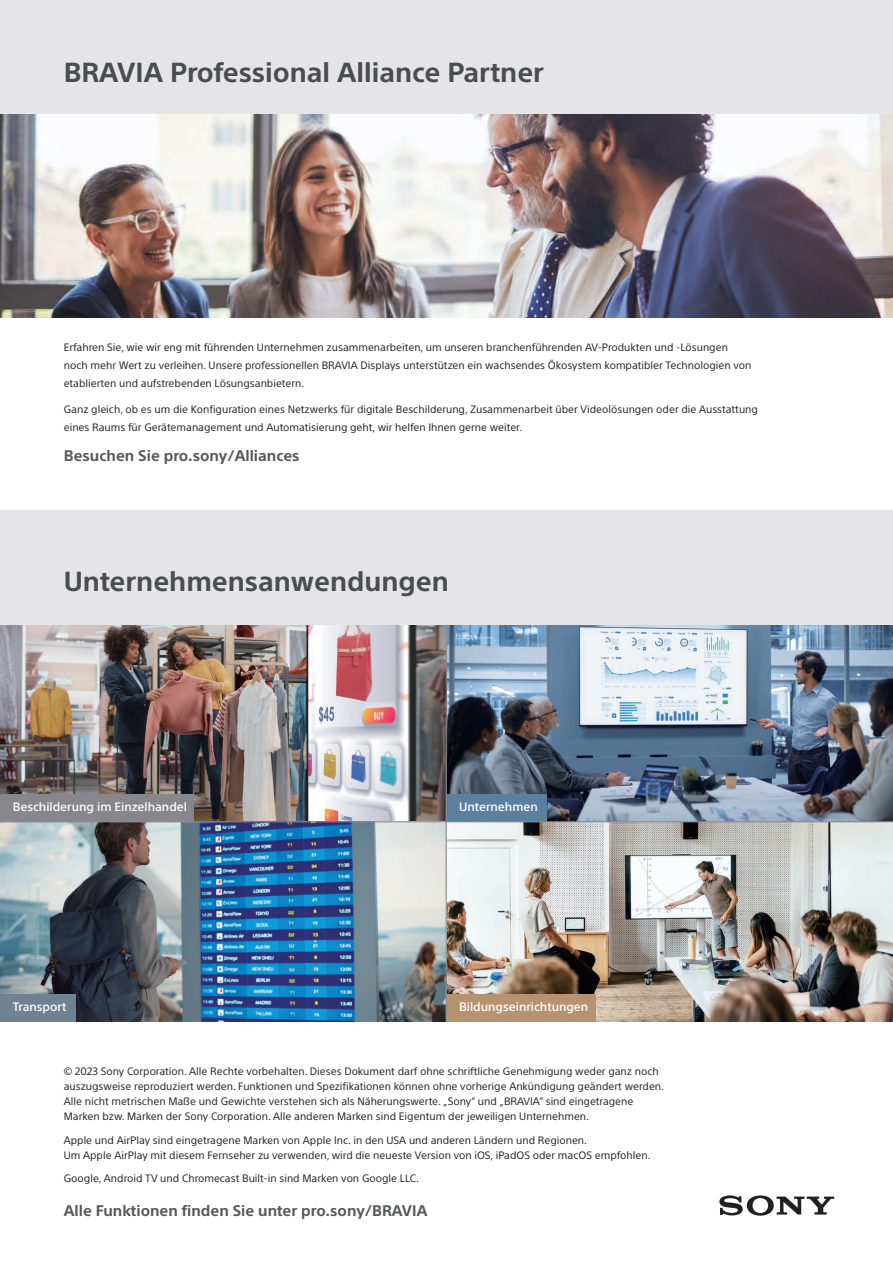
<style>
.page{position:relative;width:893px;height:1263px;background:#fff}
.page>*{position:absolute;margin:0;border:0;box-sizing:border-box;transform-origin:0 0}
.H4_heading_1{font:700 27px "SST";color:#4b4c4d}
.H4_Heading_2{font:700 27px "SST";color:#4b4c4d}
.t1{font:700 15px "SST";color:#57585a}
._07-10_heading_5_L{font:500 12px "SST";color:#fff}
.H4_copyright{font:10.5px/15px "SST";color:#231f20}
.H4_Body{font:10.5px/18px "SST";color:#231f20}
</style>
<div class="page">
<div style="left:0;top:0;width:893px;height:123px;background:#e5e4e6"></div>
<svg style="left:719px;top:1195px;width:115px;height:21px"></svg>
<img style="left:447px;top:625px;width:446px;height:397px">
<img style="left:0;top:625px;width:446px;height:397px">
<img style="left:0;top:115px;width:893px;height:203px">
<div style="left:0;top:794px;width:194px;height:28px;background:#86868c"></div>
<div style="left:446px;top:794px;width:101px;height:28px;background:#5a7f9f"></div>
<div style="left:0;top:994px;width:76px;height:28px;background:#6e8291"></div>
<div style="left:446px;top:994px;width:150px;height:28px;background:#b69370"></div>
<div style="left:0;top:510px;width:893px;height:115px;background:#e5e4e6"></div>
<hr style="left:446px;top:625px;width:1px;height:397px;background:#8a8c8f">
<hr style="left:0;top:821px;width:893px;height:1px;background:#8a8c8f">
<p class="H4_heading_1" style="left:64px;top:57px;width:482px">BRAVIA Professional Alliance Partner</p>
<p class="H4_Body" style="left:64px;top:338px;width:689px">Erfahren Sie, wie wir eng mit führenden Unternehmen zusammenarbeiten, um unseren branchenführenden AV-Produkten und -Lösungen noch mehr Wert zu verleihen. Unsere professionellen BRAVIA Displays unterstützen ein wachsendes Ökosystem kompatibler Technologien von etablierten und aufstrebenden Lösungsanbietern.</p>
<p class="H4_Body" style="left:64px;top:401px;width:696px">Ganz gleich, ob es um die Konfiguration eines Netzwerks für digitale Beschilderung, Zusammenarbeit über Videolösungen oder die Ausstattung eines Raums für Gerätemanagement und Automatisierung geht, wir helfen Ihnen gerne weiter.</p>
<p class="t1" style="left:64px;top:446px;width:237px">Besuchen Sie pro.sony/Alliances</p>
<p class="H4_Heading_2" style="left:64px;top:565px;width:387px">Unternehmensanwendungen</p>
<p class="_07-10_heading_5_L" style="left:13px;top:800px;width:176px">Beschilderung im Einzelhandel</p>
<p class="_07-10_heading_5_L" style="left:459px;top:800px;width:80px">Unternehmen</p>
<p class="_07-10_heading_5_L" style="left:13px;top:1000px;width:55px">Transport</p>
<p class="_07-10_heading_5_L" style="left:459px;top:1000px;width:131px">Bildungseinrichtungen</p>
<p class="H4_copyright" style="left:64px;top:1064px;width:602px">© 2023 Sony Corporation. Alle Rechte vorbehalten. Dieses Dokument darf ohne schriftliche Genehmigung weder ganz noch auszugsweise reproduziert werden. Funktionen und Spezifikationen können ohne vorherige Ankündigung geändert werden.<br>Alle nicht metrischen Maße und Gewichte verstehen sich als Näherungswerte. „Sony“ und „BRAVIA“ sind eingetragene Marken bzw. Marken der Sony Corporation. Alle anderen Marken sind Eigentum der jeweiligen Unternehmen.</p>
<p class="H4_copyright" style="left:64px;top:1132px;width:525px">Apple und AirPlay sind eingetragene Marken von Apple Inc. in den USA und anderen Ländern und Regionen.</p>
<p class="H4_copyright" style="left:64px;top:1147px;width:588px">Um Apple AirPlay mit diesem Fernseher zu verwenden, wird die neueste Version von iOS, iPadOS oder macOS empfohlen.</p>
<p class="H4_copyright" style="left:64px;top:1171px;width:357px">Google, Android TV und Chromecast Built-in sind Marken von Google LLC.</p>
<p class="t1" style="left:64px;top:1201px;width:365px">Alle Funktionen finden Sie unter pro.sony/BRAVIA</p>
</div>
